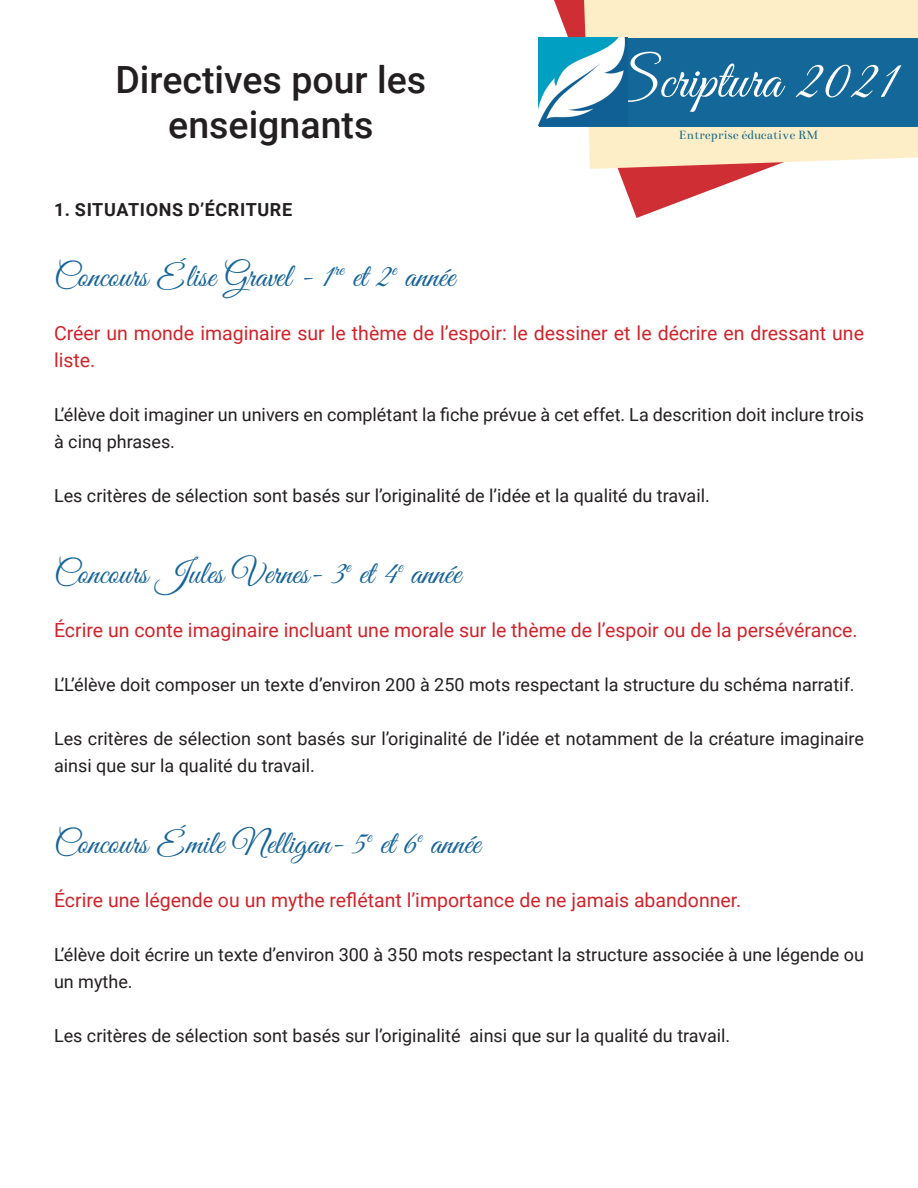
<style>
.page{position:relative;width:918px;height:1188px;background:#fff}
.page>*{position:absolute;margin:0;border:0;box-sizing:border-box;transform-origin:0 0}
.t1{font:55.5px "Great Vibes";color:#fff}
.t2{font:500 37.5px "Roboto";color:#231f20}
.t3{font:33px "Great Vibes";color:#166499}
.t4{font:19.5px/27px "Roboto";color:#d1232a}
.t5{font:18px/27px "Roboto";color:#231f20}
.t6{font:700 18px "Roboto";letter-spacing:.035em;color:#231f20}
.t7{font:13.5px "Bentham";color:#146b89}
</style>
<div class="page">
<svg style="left:554px;top:0;width:212px;height:218px"></svg>
<svg style="left:584px;top:0;width:334px;height:169px;background:#fceac7"></svg>
<div style="left:539px;top:38px;width:379px;height:89px;background:#146799"></div>
<img style="left:538px;top:38px;width:88px;height:87px">
<p class="t2" style="left:115px;top:54px;width:312px">Directives pour les</p>
<p class="t2" style="left:168px;top:99px;width:207px">enseignants</p>
<p class="t6" style="left:54px;top:197px;width:239px">1. SITUATIONS D’ÉCRITURE</p>
<p class="t1" style="left:609px;top:50px;width:291px">Scriptura 2021</p>
<p class="t7" style="left:679px;top:127px;width:141px">Entreprise éducative RM</p>
<p class="t3" style="left:54px;top:258px;width:402px">Concours Élise Gravel - 1<sup>re</sup> et 2<sup>e</sup> année</p>
<p class="t4" style="left:54px;top:319px;width:812px">Créer un monde imaginaire sur le thème de l’espoir: le dessiner et le décrire en dressant une liste.</p>
<p class="t5" style="left:54px;top:400px;width:812px">L’élève doit imaginer un univers en complétant la fiche prévue à cet effet. La descrition doit inclure trois à cinq phrases.</p>
<p class="t5" style="left:54px;top:481px;width:657px">Les critères de sélection sont basés sur l’originalité de l’idée et la qualité du travail.</p>
<p class="t3" style="left:54px;top:555px;width:408px">Concours Jules Vernes- 3<sup>e</sup> et 4<sup>e</sup> année</p>
<p class="t4" style="left:54px;top:616px;width:805px">Écrire un conte imaginaire incluant une morale sur le thème de l’espoir ou de la persévérance.</p>
<p class="t5" style="left:54px;top:670px;width:802px">L’L’élève doit composer un texte d’environ 200 à 250 mots respectant la structure du schéma narratif.</p>
<p class="t5" style="left:54px;top:724px;width:812px">Les critères de sélection sont basés sur l’originalité de l’idée et notamment de la créature imaginaire ainsi que sur la qualité du travail.</p>
<p class="t3" style="left:54px;top:825px;width:428px">Concours Émile Nelligan- 5<sup>e</sup> et 6<sup>e</sup> année</p>
<p class="t4" style="left:54px;top:886px;width:689px">Écrire une légende ou un mythe reflétant l’importance de ne jamais abandonner.</p>
<p class="t5" style="left:54px;top:940px;width:811px">L’élève doit écrire un texte d’environ 300 à 350 mots respectant la structure associée à une légende ou un mythe.</p>
<p class="t5" style="left:54px;top:1021px;width:678px">Les critères de sélection sont basés sur l’originalité ainsi que sur la qualité du travail.</p>
</div>
